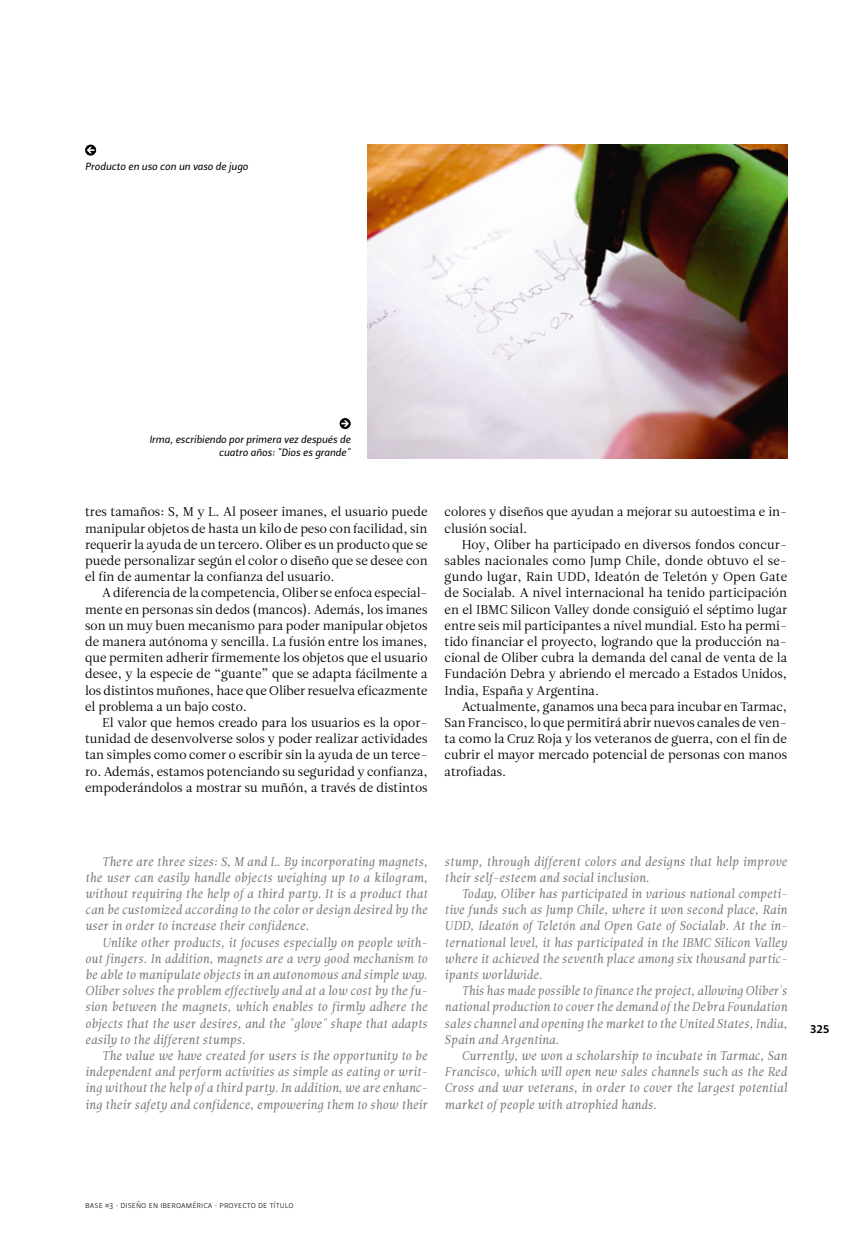
<style>
.page{position:relative;width:851px;height:1246px;background:#fff}
.page>*{position:absolute;margin:0;border:0;box-sizing:border-box;transform-origin:0 0}
.t1{font:12.75px/16.2px "Leitura Roman 1";color:#000;text-align:justify}
.t2{font:12.75px/16.2px "Leitura Italic 1";letter-spacing:-.01em;color:#706f6f;text-align:justify}
.t3{font:12px "Leitura Sans Grot 3";color:#000}
.t4{font:10.5px/12.6px "Leitura Sans Italic 2";color:#000;text-align:right}
.t5{font:9px "Leitura Sans Grot 1";letter-spacing:.01em;color:#000}
</style>
<div class="page">
<img style="left:367px;top:145px;width:420px;height:313px">
<svg style="left:339px;top:418px;width:11px;height:11px"></svg>
<svg style="left:85px;top:145px;width:11px;height:11px"></svg>
<p class="t4" style="left:85px;top:160px;width:165px">Producto en uso con un vaso de jugo</p>
<p class="t4" style="left:149px;top:434px;width:203px">Irma, escribiendo por primera vez después de cuatro años: "Dios es grande"</p>
<p class="t1" style="left:85px;top:504px;width:344px">tres tamaños: S, M y L. Al poseer imanes, el usuario puede manipular objetos de hasta un kilo de peso con facilidad, sin requerir la ayuda de un tercero. Oliber es un producto que se puede personalizar según el color o diseño que se desee con el fin de aumentar la confianza del usuario.</p>
<p class="t1" style="left:85px;top:585px;width:344px;text-indent:17px">A diferencia de la competencia, Oliber se enfoca especial&shy;mente en personas sin dedos (mancos). Además, los imanes son un muy buen mecanismo para poder manipular objetos de manera autónoma y sencilla. La fusión entre los imanes, que permiten adherir firmemente los objetos que el usuario desee, y la especie de “guante” que se adapta fácilmente a los distintos muñones, hace que Oliber resuelva eficazmente el problema a un bajo costo.</p>
<p class="t1" style="left:85px;top:715px;width:344px;text-indent:17px">El valor que hemos creado para los usuarios es la opor&shy;tunidad de desenvolverse solos y poder realizar actividades tan simples como comer o escribir sin la ayuda de un terce&shy;ro. Además, estamos potenciando su seguridad y confianza, empoderándolos a mostrar su muñón, a través de distintos</p>
<p class="t1" style="left:444px;top:504px;width:344px">colores y diseños que ayudan a mejorar su autoestima e in&shy;clusión social.</p>
<p class="t1" style="left:444px;top:536px;width:344px;text-indent:17px">Hoy, Oliber ha participado en diversos fondos concur&shy;sables nacionales como Jump Chile, donde obtuvo el se&shy;gundo lugar, Rain UDD, Ideatón de Teletón y Open Gate de Socialab. A nivel internacional ha tenido participación en el IBMC Silicon Valley donde consiguió el séptimo lugar entre seis mil participantes a nivel mundial. Esto ha permi&shy;tido financiar el proyecto, logrando que la producción na&shy;cional de Oliber cubra la demanda del canal de venta de la Fundación Debra y abriendo el mercado a Estados Unidos, India, España y Argentina.</p>
<p class="t1" style="left:444px;top:698px;width:344px;text-indent:17px">Actualmente, ganamos una beca para incubar en Tarmac, San Francisco, lo que permitirá abrir nuevos canales de ven&shy;ta como la Cruz Roja y los veteranos de guerra, con el fin de cubrir el mayor mercado potencial de personas con manos atrofiadas.</p>
<p class="t2" style="left:85px;top:853px;width:344px;text-indent:17px">There are three sizes: S, M and L. By incorporating magnets, the user can easily handle objects weighing up to a kilogram, without requiring the help of a third party. It is a product that can be customized according to the color or design desired by the user in order to increase their confidence.</p>
<p class="t2" style="left:85px;top:934px;width:345px;text-indent:17px">Unlike other products, it focuses especially on people with&shy;out fingers. In addition, magnets are a very good mechanism to be able to manipulate objects in an autonomous and simple way.<br>Oliber solves the problem effectively and at a low cost by the fu&shy;sion between the magnets, which enables to firmly adhere the objects that the user desires, and the "glove" shape that adapts easily to the different stumps.</p>
<p class="t2" style="left:85px;top:1048px;width:344px;text-indent:17px">The value we have created for users is the opportunity to be independent and perform activities as simple as eating or writ&shy;ing without the help of a third party. In addition, we are enhanc&shy;ing their safety and confidence, empowering them to show their</p>
<p class="t2" style="left:444px;top:853px;width:345px">stump, through different colors and designs that help improve their self-esteem and social inclusion.</p>
<p class="t2" style="left:444px;top:886px;width:344px;text-indent:17px">Today, Oliber has participated in various national competi&shy;tive funds such as Jump Chile, where it won second place, Rain UDD, Ideatón of Teletón and Open Gate of Socialab. At the in&shy;ternational level, it has participated in the IBMC Silicon Valley where it achieved the seventh place among six thousand partic&shy;ipants worldwide.</p>
<p class="t2" style="left:444px;top:983px;width:344px;text-indent:17px">This has made possible to finance the project, allowing Oliber's national production to cover the demand of the Debra Foundation sales channel and opening the market to the United States, India, Spain and Argentina.</p>
<p class="t2" style="left:444px;top:1048px;width:344px;text-indent:17px">Currently, we won a scholarship to incubate in Tarmac, San Francisco, which will open new sales channels such as the Red Cross and war veterans, in order to cover the largest potential market of people with atrophied hands.</p>
<p class="t3" style="left:810px;top:1022px;width:21px">325</p>
<p class="t5" style="left:85px;top:1200px;width:210px">base #3 · diseño en iberoamérica · proyecto de título</p>
</div>
